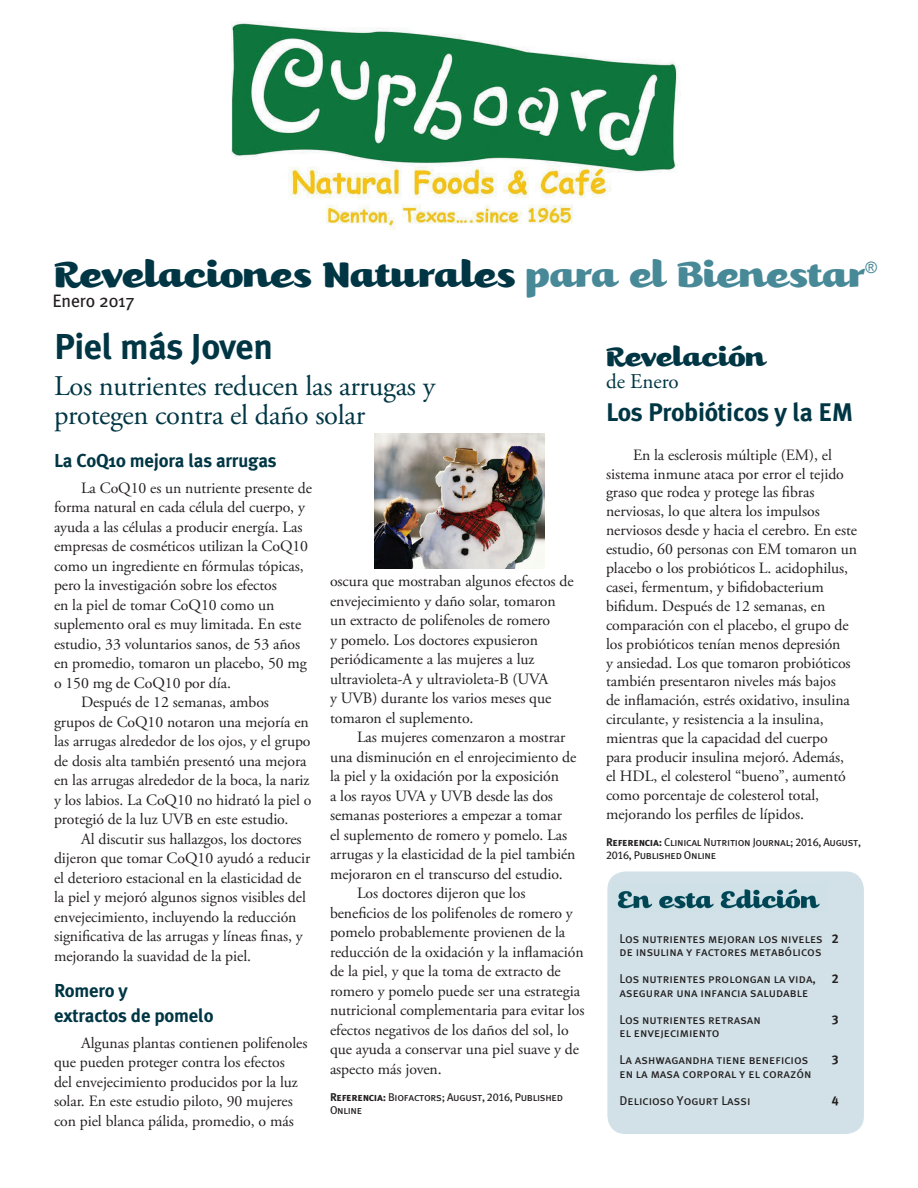
<style>
.page{position:relative;width:918px;height:1188px;background:#fff}
.page>*{position:absolute;margin:0;border:0;box-sizing:border-box;transform-origin:0 0}
.t1{font:42.75px "Kari OSF";color:#003644}
.t2{font:700 36px "Meta Plus";letter-spacing:-.01em;color:#003644}
.t3{font:31.5px "Kari OSF";letter-spacing:-.025em;color:#003644}
.t4{font:28.5px/28.5px "Adobe Garamond Pro";letter-spacing:-.01em;color:#003644}
.t5{font:700 25.5px "Meta Plus";letter-spacing:-.01em;color:#003644}
.t6{font:21px "Adobe Garamond Pro";color:#003644}
.t7{font:700 18.75px/25.5px "Meta Plus";letter-spacing:-.01em;color:#003644}
.t8{font:18px "Meta Plus";letter-spacing:-.01em;color:#231f20}
.t9{font:15.75px/18.9px "Adobe Garamond Pro";letter-spacing:-.005em;color:#231f20}
.t10{font:15.75px "Arial";color:#488998}
.t11{font:12.75px/13.5px "Meta Plus Book Caps";color:#231f20}
.t12{font:12.75px "Meta Plus Bold Caps";color:#231f20}
.t13{font:11.25px/13.5px "Meta Plus Book Caps";letter-spacing:-.025em;color:#231f20}
.s1{color:#488998}
.s2{font-family:"Meta Plus Bold Caps"}
</style>
<div class="page">
<div style="left:607px;top:872px;width:257px;height:262px;background:#d1e1e7;border-radius:18px"></div>
<img style="left:617px;top:889px;width:203px;height:20px">
<img style="left:374px;top:434px;width:170px;height:135px">
<img style="left:231px;top:21px;width:448px;height:209px">
<h1 class="t1" style="left:54px;top:249px;width:813px">Revelaciones Naturales <span class="s1">para el Bienestar</span></h1>
<p class="t8" style="left:52px;top:291px;width:84px">Enero 2017</p>
<p class="t10" style="left:865px;top:257px;width:13px">®</p>
<h2 class="t2" style="left:54px;top:326px;width:221px">Piel más Joven</h2>
<h3 class="t4" style="left:54px;top:373px;width:383px">Los nutrientes reducen las arrugas y protegen contra el daño solar</h3>
<p class="t7" style="left:54px;top:448px;width:224px">La CoQ10 mejora las arrugas</p>
<p class="t9" style="left:81px;top:479px;width:232px">La CoQ10 es un nutriente presente de</p>
<p class="t9" style="left:54px;top:498px;width:252px">forma natural en cada célula del cuerpo, y</p>
<p class="t9" style="left:54px;top:518px;width:250px">ayuda a las células a producir energía. Las</p>
<p class="t9" style="left:54px;top:537px;width:256px">empresas de cosméticos utilizan la CoQ10</p>
<p class="t9" style="left:54px;top:557px;width:251px">como un ingrediente en fórmulas tópicas,</p>
<p class="t9" style="left:54px;top:576px;width:224px">pero la investigación sobre los efectos</p>
<p class="t9" style="left:54px;top:596px;width:222px">en la piel de tomar CoQ10 como un</p>
<p class="t9" style="left:54px;top:615px;width:249px">suplemento oral es muy limitada. En este</p>
<p class="t9" style="left:54px;top:635px;width:248px">estudio, 33 voluntarios sanos, de 53 años</p>
<p class="t9" style="left:54px;top:654px;width:254px">en promedio, tomaron un placebo, 50 mg</p>
<p class="t9" style="left:54px;top:674px;width:179px">o 150 mg de CoQ10 por día.</p>
<p class="t9" style="left:81px;top:693px;width:190px">Después de 12 semanas, ambos</p>
<p class="t9" style="left:54px;top:713px;width:256px">grupos de CoQ10 notaron una mejoría en</p>
<p class="t9" style="left:54px;top:732px;width:258px">las arrugas alrededor de los ojos, y el grupo</p>
<p class="t9" style="left:54px;top:752px;width:254px">de dosis alta también presentó una mejora</p>
<p class="t9" style="left:54px;top:771px;width:257px">en las arrugas alrededor de la boca, la nariz</p>
<p class="t9" style="left:54px;top:791px;width:259px">y los labios. La CoQ10 no hidrató la piel o</p>
<p class="t9" style="left:54px;top:810px;width:236px">protegió de la luz UVB en este estudio.</p>
<p class="t9" style="left:81px;top:830px;width:222px">Al discutir sus hallazgos, los doctores</p>
<p class="t9" style="left:54px;top:849px;width:258px">dijeron que tomar CoQ10 ayudó a reducir</p>
<p class="t9" style="left:54px;top:869px;width:249px">el deterioro estacional en la elasticidad de</p>
<p class="t9" style="left:54px;top:888px;width:253px">la piel y mejoró algunos signos visibles del</p>
<p class="t9" style="left:54px;top:908px;width:244px">envejecimiento, incluyendo la reducción</p>
<p class="t9" style="left:54px;top:927px;width:250px">significativa de las arrugas y líneas finas, y</p>
<p class="t9" style="left:54px;top:947px;width:199px">mejorando la suavidad de la piel.</p>
<p class="t7" style="left:54px;top:977px;width:161px">Romero y<br>extractos de pomelo</p>
<p class="t9" style="left:54px;top:1033px;width:255px;line-height:19.5px;text-indent:27px">Algunas plantas contienen polifenoles que pueden proteger contra los efectos<br>del envejecimiento producidos por la luz solar. En este estudio piloto, 90 mujeres con piel blanca pálida, promedio, o más</p>
<p class="t9" style="left:330px;top:572px;width:245px;line-height:19.5px">oscura que mostraban algunos efectos de envejecimiento y daño solar, tomaron un extracto de polifenoles de romero<br>y pomelo. Los doctores expusieron periódicamente a las mujeres a luz ultravioleta-A y ultravioleta-B (UVA<br>y UVB) durante los varios meses que tomaron el suplemento.</p>
<p class="t9" style="left:357px;top:728px;width:210px">Las mujeres comenzaron a mostrar</p>
<p class="t9" style="left:330px;top:748px;width:248px">una disminución en el enrojecimiento de</p>
<p class="t9" style="left:330px;top:767px;width:230px">la piel y la oxidación por la exposición</p>
<p class="t9" style="left:330px;top:787px;width:225px">a los rayos UVA y UVB desde las dos</p>
<p class="t9" style="left:330px;top:806px;width:233px">semanas posteriores a empezar a tomar</p>
<p class="t9" style="left:330px;top:826px;width:239px">el suplemento de romero y pomelo. Las</p>
<p class="t9" style="left:330px;top:845px;width:247px">arrugas y la elasticidad de la piel también</p>
<p class="t9" style="left:330px;top:865px;width:234px">mejoraron en el transcurso del estudio.</p>
<p class="t9" style="left:357px;top:884px;width:170px">Los doctores dijeron que los</p>
<p class="t9" style="left:330px;top:904px;width:244px">beneficios de los polifenoles de romero y</p>
<p class="t9" style="left:330px;top:923px;width:237px">pomelo probablemente provienen de la</p>
<p class="t9" style="left:330px;top:943px;width:255px">reducción de la oxidación y la inflamación</p>
<p class="t9" style="left:330px;top:962px;width:232px">de la piel, y que la toma de extracto de</p>
<p class="t9" style="left:330px;top:982px;width:252px">romero y pomelo puede ser una estrategia</p>
<p class="t9" style="left:330px;top:1001px;width:256px">nutricional complementaria para evitar los</p>
<p class="t9" style="left:330px;top:1021px;width:240px">efectos negativos de los daños del sol, lo</p>
<p class="t9" style="left:330px;top:1040px;width:251px">que ayuda a conservar una piel suave y de</p>
<p class="t9" style="left:330px;top:1060px;width:113px">aspecto más joven.</p>
<p class="t13" style="left:330px;top:1090px;width:235px"><span class="s2">Referencia:</span> Biofactors; August, 2016, Published<br>Online</p>
<h3 class="t3" style="left:606px;top:338px;width:162px">Revelación</h3>
<h3 class="t6" style="left:606px;top:368px;width:74px">de Enero</h3>
<h3 class="t5" style="left:606px;top:397px;width:249px">Los Probióticos y la EM</h3>
<p class="t9" style="left:606px;top:446px;width:253px;text-indent:27px">En la esclerosis múltiple (EM), el sistema inmune ataca por error el tejido graso que rodea y protege las fibras nerviosas, lo que altera los impulsos nerviosos desde y hacia el cerebro. En este estudio, 60 personas con EM tomaron un placebo o los probióticos L. acidophilus, casei, fermentum, y bifidobacterium bifidum. Después de 12 semanas, en comparación con el placebo, el grupo de los probióticos tenían menos depresión<br>y ansiedad. Los que tomaron probióticos también presentaron niveles más bajos<br>de inflamación, estrés oxidativo, insulina circulante, y resistencia a la insulina, mientras que la capacidad del cuerpo para producir insulina mejoró. Además, el HDL, el colesterol “bueno”, aumentó como porcentaje de colesterol total, mejorando los perfiles de lípidos.</p>
<p class="t13" style="left:606px;top:835px;width:257px"><span class="s2">Referencia:</span> Clinical Nutrition Journal; 2016, August,<br>2016, Published Online</p>
<p class="t11" style="left:619px;top:932px;width:220px">Los nutrientes mejoran los niveles <span class="s2">2 </span>de insulina y factores metabólicos</p>
<p class="t11" style="left:619px;top:972px;width:220px">Los nutrientes prolongan la vida, <span class="s2">2 </span>asegurar una infancia saludable</p>
<p class="t11" style="left:619px;top:1013px;width:143px">Los nutrientes retrasan</p>
<p class="t12" style="left:832px;top:1012px;width:8px">3</p>
<p class="t11" style="left:619px;top:1019px;width:190px;line-height:27px">el envejecimiento<br>La ashwagandha tiene beneficios</p>
<p class="t12" style="left:832px;top:1053px;width:8px">3</p>
<p class="t11" style="left:619px;top:1060px;width:194px;line-height:27px">en la masa corporal y el corazón<br>Delicioso Yogurt Lassi</p>
<p class="t12" style="left:832px;top:1093px;width:8px">4</p>
</div>
